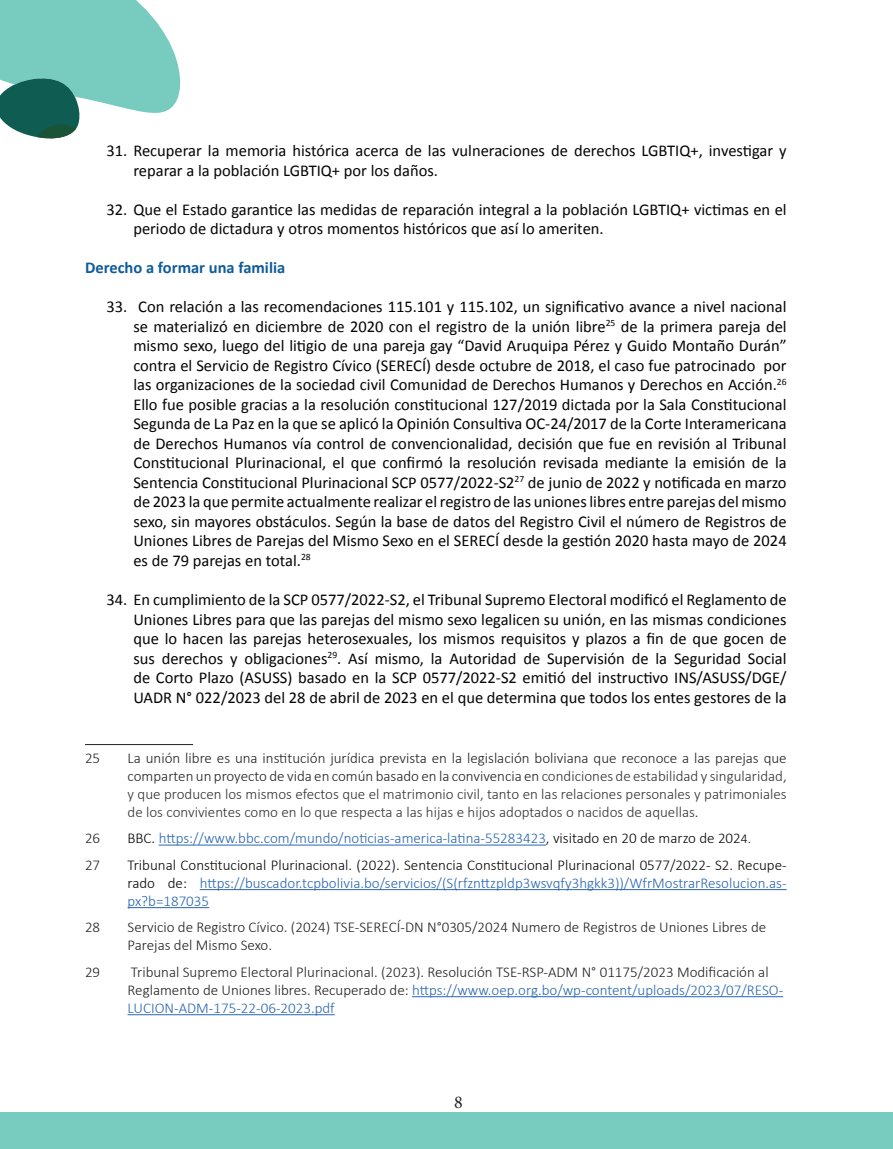
<style>
.page{position:relative;width:893px;height:1149px;background:#fff}
.page>*{position:absolute;margin:0;border:0;box-sizing:border-box;transform-origin:0 0}
.t1{font:18px "Minion Pro";color:#231f20}
.t2{font:16.5px/19.5px "Calibri";color:#040503}
.t3{font:700 16.5px "Calibri";color:#0f5c9a}
.t4{font:300 15px/18px "Calibri";color:#313232;text-align:justify}
.t5{font:300 15px/18px "Calibri";color:#231f20}
.t6{font:300 15px/18px "Calibri";color:#040503;text-align:justify}
.t7{font:300 15px "Calibri";color:#2865b1}
.s1{color:#231f20}
.s2{color:#040503}
.s3{font-size:13.5px;color:#040503}
.s4{color:#2865b1}
</style>
<div class="page">
<div style="left:0;top:1112px;width:893px;height:36px;background:#78cbbf"></div>
<svg style="left:0;top:0;width:181px;height:139px"></svg>
<hr style="left:85px;top:744px;width:108px;height:1px;background:#231f20">
<hr style="left:159px;top:844px;width:387px;height:1px;background:#2865b1">
<hr style="left:200px;top:888px;width:587px;height:1px;background:#2865b1">
<hr style="left:128px;top:906px;width:81px;height:1px;background:#2865b1">
<hr style="left:412px;top:995px;width:371px;height:1px;background:#2865b1">
<hr style="left:128px;top:1013px;width:207px;height:1px;background:#2865b1">
<p class="t2" style="left:133px;top:140px;width:655px;text-indent:-27px">31. Recuperar la memoria histórica acerca de las vulneraciones de derechos LGBTIQ+, investigar y reparar a la población LGBTIQ+ por los daños.</p>
<p class="t2" style="left:133px;top:199px;width:655px;text-indent:-27px">32. Que el Estado garantice las medidas de reparación integral a la población LGBTIQ+ victimas en el periodo de dictadura y otros momentos históricos que así lo ameriten.</p>
<p class="t3" style="left:85px;top:256px;width:202px">Derecho a formar una familia</p>
<p class="t2" style="left:133px;top:296px;width:655px;text-align:justify;text-indent:-27px">33. Con relación a las recomendaciones 115.101 y 115.102, un significativo avance a nivel nacional se materializó en diciembre de 2020 con el registro de la unión libre<sup>25</sup> de la primera pareja del mismo sexo, luego del litigio de una pareja gay “David Aruquipa Pérez y Guido Montaño Durán” contra el Servicio de Registro Cívico (SERECÍ) desde octubre de 2018, el caso fue patrocinado por las organizaciones de la sociedad civil Comunidad de Derechos Humanos y Derechos en Acción.<sup>26<br></sup>Ello fue posible gracias a la resolución constitucional 127/2019 dictada por la Sala Constitucional Segunda de La Paz en la que se aplicó la Opinión Consultiva OC-24/2017 de la Corte Interamericana de Derechos Humanos vía control de convencionalidad, decisión que fue en revisión al Tribunal Constitucional Plurinacional, el que confirmó la resolución revisada mediante la emisión de la Sentencia Constitucional Plurinacional SCP 0577/2022-S2<sup>27</sup> de junio de 2022 y notificada en marzo de 2023 la que permite actualmente realizar el registro de las uniones libres entre parejas del mismo sexo, sin mayores obstáculos. Según la base de datos del Registro Civil el número de Registros de Uniones Libres de Parejas del Mismo Sexo en el SERECÍ desde la gestión 2020 hasta mayo de 2024 es de 79 parejas en total.<sup>28</sup></p>
<p class="t2" style="left:133px;top:589px;width:655px;text-align:justify;text-indent:-27px">34. En cumplimiento de la SCP 0577/2022-S2, el Tribunal Supremo Electoral modificó el Reglamento de Uniones Libres para que las parejas del mismo sexo legalicen su unión, en las mismas condiciones que lo hacen las parejas heterosexuales, los mismos requisitos y plazos a fin de que gocen de sus derechos y obligaciones<sup>29</sup>. Así mismo, la Autoridad de Supervisión de la Seguridad Social de Corto Plazo (ASUSS) basado en la SCP 0577/2022-S2 emitió del instructivo INS/ASUSS/DGE/ UADR N° 022/2023 del 28 de abril de 2023 en el que determina que todos los entes gestores de la</p>
<p class="t5" style="left:85px;top:748px;width:17px">25</p>
<p class="t4" style="left:128px;top:748px;width:661px"><span class="s1">La unión libre es una institución jurídica prevista en la legislación boliviana que reconoce a las parejas que comparten un proyecto de vida en común basado en la convivencia en</span> condiciones de estabilidad y singularidad, y que producen los mismos efectos que el matrimonio civil, tanto en las relaciones personales y patrimoniales de los convivientes como en lo que respecta a las hijas e hijos adoptados o nacidos de aquellas<span class="s1">.</span></p>
<p class="t5" style="left:85px;top:828px;width:17px">26</p>
<p class="t7" style="left:128px;top:828px;width:625px"><span class="s2">BBC.</span> https://www.bbc.com/mundo/noticias-america-latina-55283423<span class="s2">, visitado en 20 de marzo de 202</span><span class="s3">4.</span></p>
<p class="t5" style="left:85px;top:855px;width:17px">27</p>
<p class="t6" style="left:128px;top:855px;width:661px">Tribunal Constitucional Plurinacional. (2022). Sentencia Constitucional Plurinacional 0577/2022- S2. Recupe&shy;rado de: <span class="s4">https://buscador.tcpbolivia.bo/servicios/(S(rfznttzpldp3wsvqfy3hgkk3))/WfrMostrarResolucion.as&shy;px?b=187035</span></p>
<p class="t5" style="left:85px;top:917px;width:17px">28</p>
<p class="t5" style="left:128px;top:917px;width:640px">Servicio de Registro Cívico. (2024) TSE-SERECÍ-DN N°0305/2024 Numero de Registros de Uniones Libres de<br>Parejas del Mismo Sexo.</p>
<p class="t5" style="left:85px;top:962px;width:17px">29</p>
<p class="t5" style="left:128px;top:962px;width:657px">Tribunal Supremo Electoral Plurinacional. (2023). Resolución TSE-RSP-ADM N° 01175/2023 Modificación al<br>Reglamento de Uniones libres. Recuperado de: <span class="s4">https://www.oep.org.bo/wp-content/uploads/2023/07/RESO-<br>LUCION-ADM-175-22-06-2023.pdf</span></p>
<p class="t1" style="left:454px;top:1089px;width:10px">8</p>
</div>
